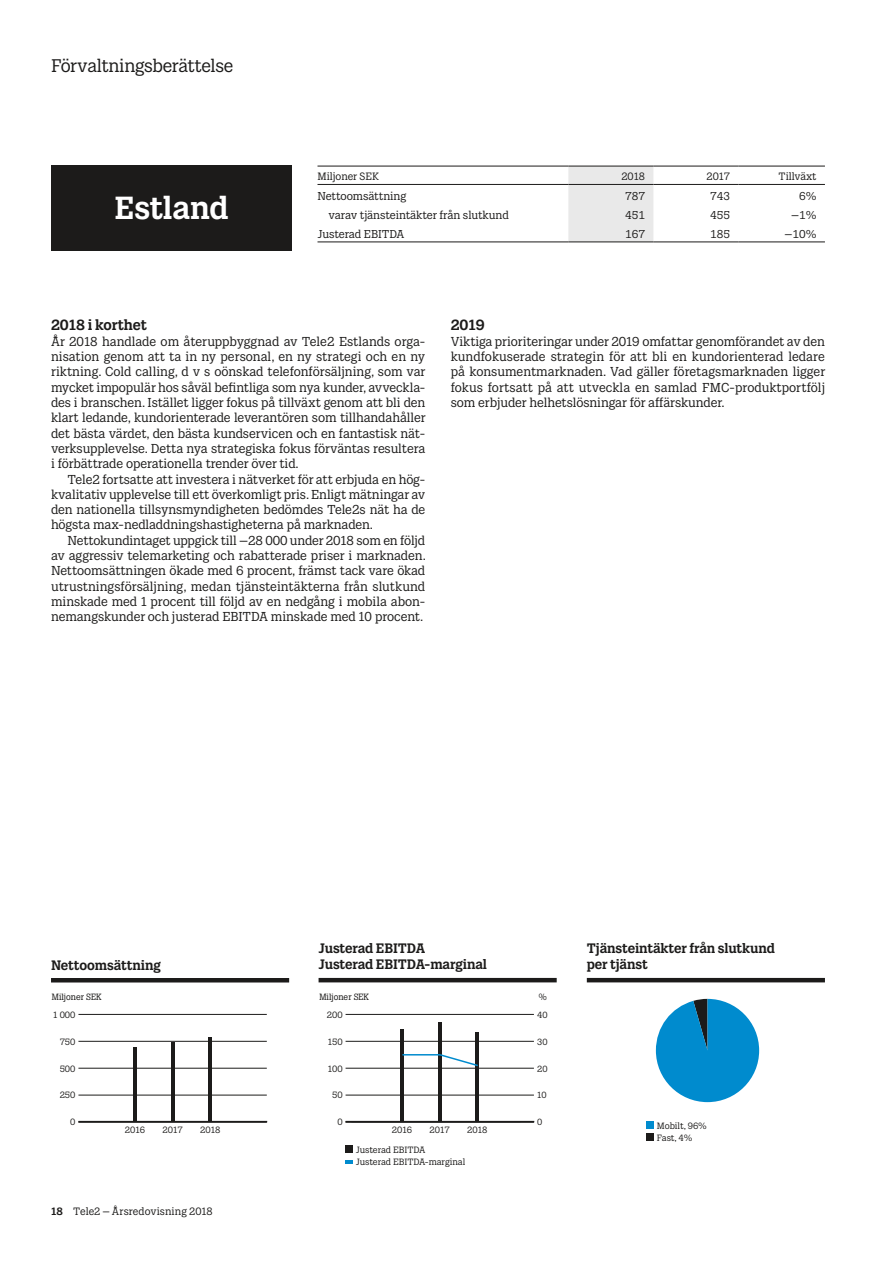
<style>
.page{position:relative;width:893px;height:1263px;background:#fff}
.page>*{position:absolute;margin:0;border:0;box-sizing:border-box;transform-origin:0 0}
.t1{font:700 31.5px "Tele 2 Slab Text";letter-spacing:-.005em;color:#fff}
.t2{font:18px "Tele 2 Slab Text";letter-spacing:-.02em;color:#1c1b1a}
.t3{font:700 14.55px "Tele 2 Slab Text";letter-spacing:-.005em;color:#1c1b1a}
.t4{font:700 13.5px/16.5px "Tele 2 Slab Text";letter-spacing:-.005em;color:#1c1b1a}
.t5{font:12.75px/15.3px "Tele 2 Slab Text";letter-spacing:-.005em;color:#1c1b1a;text-align:justify}
.t6{font:11.25px "Tele 2 Slab Text";letter-spacing:-.005em;color:#1c1b1a}
.t7{font:10.5px "Tele 2 Slab Text";letter-spacing:-.005em;color:#1c1b1a}
.t8{font:9px/12px "Tele 2 Slab Text";letter-spacing:-.005em;color:#1c1b1a}
.t9{font:9px "Boton Pro";color:#1c1b1a}
.t10{font:8.85px "Tele 2 Slab Text";color:#1c1b1a}
.s1{font-weight:700}
</style>
<div class="page">
<div style="left:51px;top:166px;width:241px;height:85px;background:#1c1b1a"></div>
<div style="left:568px;top:167px;width:85px;height:75px;background:#e9e9e9"></div>
<hr style="left:317px;top:166px;width:251px;height:1px;background:#1c1b1a">
<hr style="left:317px;top:184px;width:251px;height:1px;background:#1c1b1a">
<hr style="left:653px;top:184px;width:85px;height:1px;background:#1c1b1a">
<hr style="left:738px;top:184px;width:87px;height:1px;background:#1c1b1a">
<hr style="left:653px;top:166px;width:85px;height:1px;background:#1c1b1a">
<hr style="left:738px;top:166px;width:87px;height:1px;background:#1c1b1a">
<hr style="left:568px;top:166px;width:85px;height:1px;background:#1c1b1a">
<hr style="left:568px;top:184px;width:85px;height:1px;background:#1c1b1a">
<hr style="left:568px;top:242px;width:85px;height:1px;background:#1c1b1a">
<hr style="left:653px;top:242px;width:85px;height:1px;background:#1c1b1a">
<hr style="left:738px;top:242px;width:87px;height:1px;background:#1c1b1a">
<hr style="left:317px;top:242px;width:251px;height:1px;background:#1c1b1a">
<div style="left:646px;top:1122px;width:8px;height:7px;background:#008bce"></div>
<div style="left:646px;top:1134px;width:8px;height:7px;background:#1c1b1a"></div>
<svg style="left:656px;top:999px;width:103px;height:103px"></svg>
<hr style="left:319px;top:978px;width:238px;height:4px;background:#1c1b1a">
<hr style="left:346px;top:1122px;width:188px;height:1px;background:#1c1b1a">
<hr style="left:346px;top:1095px;width:188px;height:1px;background:#1c1b1a">
<hr style="left:346px;top:1068px;width:188px;height:1px;background:#1c1b1a">
<hr style="left:346px;top:1041px;width:188px;height:1px;background:#1c1b1a">
<hr style="left:346px;top:1014px;width:188px;height:1px;background:#1c1b1a">
<hr style="left:400px;top:1029px;width:4px;height:93px;background:#1c1b1a">
<hr style="left:438px;top:1022px;width:3px;height:100px;background:#1c1b1a">
<hr style="left:476px;top:1032px;width:3px;height:90px;background:#1c1b1a">
<hr style="left:402px;top:1054px;width:38px;height:1px;background:#008bce">
<svg style="left:438px;top:1053px;width:40px;height:14px"></svg>
<hr style="left:346px;top:1121px;width:188px;height:1px;background:#1c1b1a">
<hr style="left:51px;top:978px;width:238px;height:4px;background:#1c1b1a">
<hr style="left:78px;top:1122px;width:189px;height:1px;background:#1c1b1a">
<hr style="left:78px;top:1095px;width:189px;height:1px;background:#1c1b1a">
<hr style="left:78px;top:1068px;width:189px;height:1px;background:#1c1b1a">
<hr style="left:78px;top:1041px;width:189px;height:1px;background:#1c1b1a">
<hr style="left:78px;top:1014px;width:189px;height:1px;background:#1c1b1a">
<hr style="left:133px;top:1047px;width:4px;height:75px;background:#1c1b1a">
<hr style="left:171px;top:1042px;width:3px;height:80px;background:#1c1b1a">
<hr style="left:209px;top:1037px;width:3px;height:85px;background:#1c1b1a">
<hr style="left:78px;top:1121px;width:189px;height:1px;background:#1c1b1a">
<div style="left:345px;top:1145px;width:7px;height:8px;background:#1c1b1a"></div>
<svg style="left:345px;top:1160px;width:7px;height:3px"></svg>
<hr style="left:587px;top:978px;width:238px;height:4px;background:#1c1b1a">
<h2 class="t2" style="left:51px;top:55px;width:184px">Förvaltningsberättelse</h2>
<h1 class="t1" style="left:115px;top:189px;width:115px">Estland</h1>
<p class="t7" style="left:317px;top:170px;width:63px">Miljoner SEK</p>
<p class="t7" style="left:621px;top:170px;width:25px">2018</p>
<p class="t7" style="left:707px;top:170px;width:25px">2017</p>
<p class="t7" style="left:779px;top:170px;width:39px">Tillväxt</p>
<p class="t6" style="left:317px;top:189px;width:90px">Nettoomsättning</p>
<p class="t6" style="left:625px;top:189px;width:21px">787</p>
<p class="t6" style="left:710px;top:189px;width:21px">743</p>
<p class="t6" style="left:799px;top:189px;width:19px">6%</p>
<p class="t6" style="left:329px;top:208px;width:182px">varav tjänsteintäkter från slutkund</p>
<p class="t6" style="left:625px;top:208px;width:21px">451</p>
<p class="t6" style="left:710px;top:208px;width:21px">455</p>
<p class="t6" style="left:791px;top:208px;width:27px">–1%</p>
<p class="t6" style="left:317px;top:227px;width:88px">Justerad EBITDA</p>
<p class="t6" style="left:625px;top:227px;width:21px">167</p>
<p class="t6" style="left:710px;top:227px;width:21px">185</p>
<p class="t6" style="left:785px;top:227px;width:33px">–10%</p>
<p class="t3" style="left:51px;top:317px;width:97px">2018 i korthet</p>
<p class="t5" style="left:51px;top:334px;width:376px">År 2018 handlade om återuppbyggnad av Tele2 Estlands orga&shy;nisation genom att ta in ny personal, en ny strategi och en ny riktning. Cold calling, d v s oönskad telefonförsäljning, som var mycket impopulär hos såväl befintliga som nya kunder, avveckla&shy;des i branschen. Istället ligger fokus på tillväxt genom att bli den klart ledande, kundorienterade leverantören som tillhandahåller det bästa värdet, den bästa kundservicen och en fantastisk nät&shy;verksupplevelse. Detta nya strategiska fokus förväntas resultera i förbättrade operationella trender över tid.</p>
<p class="t5" style="left:51px;top:471px;width:376px;text-indent:16px">Tele2 fortsatte att investera i nätverket för att erbjuda en hög&shy;kvalitativ upplevelse till ett överkomligt pris. Enligt mätningar av den nationella tillsynsmyndigheten bedömdes Tele2s nät ha de högsta max-nedladdningshastigheterna på marknaden.</p>
<p class="t5" style="left:51px;top:533px;width:376px;text-indent:16px">Nettokundintaget uppgick till –28 000 under 2018 som en följd av aggressiv telemarketing och rabatterade priser i marknaden.<br>Nettoomsättningen ökade med 6 procent, främst tack vare ökad utrustningsförsäljning, medan tjänsteintäkterna från slutkund minskade med 1 procent till följd av en nedgång i mobila abon&shy;nemangskunder och justerad EBITDA minskade med 10 procent.</p>
<p class="t3" style="left:451px;top:317px;width:36px">2019</p>
<p class="t5" style="left:451px;top:334px;width:376px">Viktiga prioriteringar under 2019 omfattar genomförandet av den kundfokuserade strategin för att bli en kundorienterad ledare på konsumentmarknaden. Vad gäller företagsmarknaden ligger fokus fortsatt på att utveckla en samlad FMC-produktportfölj som erbjuder helhetslösningar för affärskunder.</p>
<p class="t4" style="left:51px;top:957px;width:111px">Nettoomsättning</p>
<p class="t4" style="left:319px;top:940px;width:170px">Justerad EBITDA<br>Justerad EBITDA-marginal</p>
<p class="t4" style="left:587px;top:940px;width:190px">Tjänsteintäkter från slutkund per tjänst</p>
<p class="t9" style="left:52px;top:991px;width:51px">Miljoner SEK</p>
<p class="t9" style="left:319px;top:991px;width:51px">Miljoner SEK</p>
<p class="t9" style="left:539px;top:991px;width:9px">%</p>
<p class="t8" style="left:53px;top:1008px;width:24px">1 000</p>
<p class="t8" style="left:327px;top:1008px;width:17px">200</p>
<p class="t10" style="left:537px;top:1009px;width:12px">40</p>
<p class="t8" style="left:60px;top:1035px;width:17px">750</p>
<p class="t8" style="left:328px;top:1035px;width:16px">150</p>
<p class="t10" style="left:537px;top:1036px;width:12px">30</p>
<p class="t8" style="left:60px;top:1062px;width:17px">500</p>
<p class="t8" style="left:328px;top:1062px;width:16px">100</p>
<p class="t10" style="left:537px;top:1063px;width:12px">20</p>
<p class="t8" style="left:60px;top:1089px;width:17px">250</p>
<p class="t8" style="left:332px;top:1089px;width:12px">50</p>
<p class="t10" style="left:537px;top:1090px;width:11px">10</p>
<p class="t8" style="left:70px;top:1116px;width:7px">0</p>
<p class="t8" style="left:125px;top:1124px;width:22px">2016</p>
<p class="t8" style="left:163px;top:1124px;width:22px">2017</p>
<p class="t8" style="left:200px;top:1124px;width:22px">2018</p>
<p class="t8" style="left:337px;top:1116px;width:7px">0</p>
<p class="t8" style="left:392px;top:1124px;width:22px">2016</p>
<p class="t8" style="left:430px;top:1124px;width:22px">2017</p>
<p class="t8" style="left:467px;top:1124px;width:22px">2018</p>
<p class="t10" style="left:537px;top:1117px;width:7px">0</p>
<p class="t8" style="left:657px;top:1120px;width:51px">Mobilt, 96%<br>Fast, 4%</p>
<p class="t8" style="left:356px;top:1144px;width:111px">Justerad EBITDA<br>Justerad EBITDA-marginal</p>
<p class="t7" style="left:51px;top:1205px;width:163px"><span class="s1">18</span> Tele2 – Årsredovisning 2018</p>
</div>
